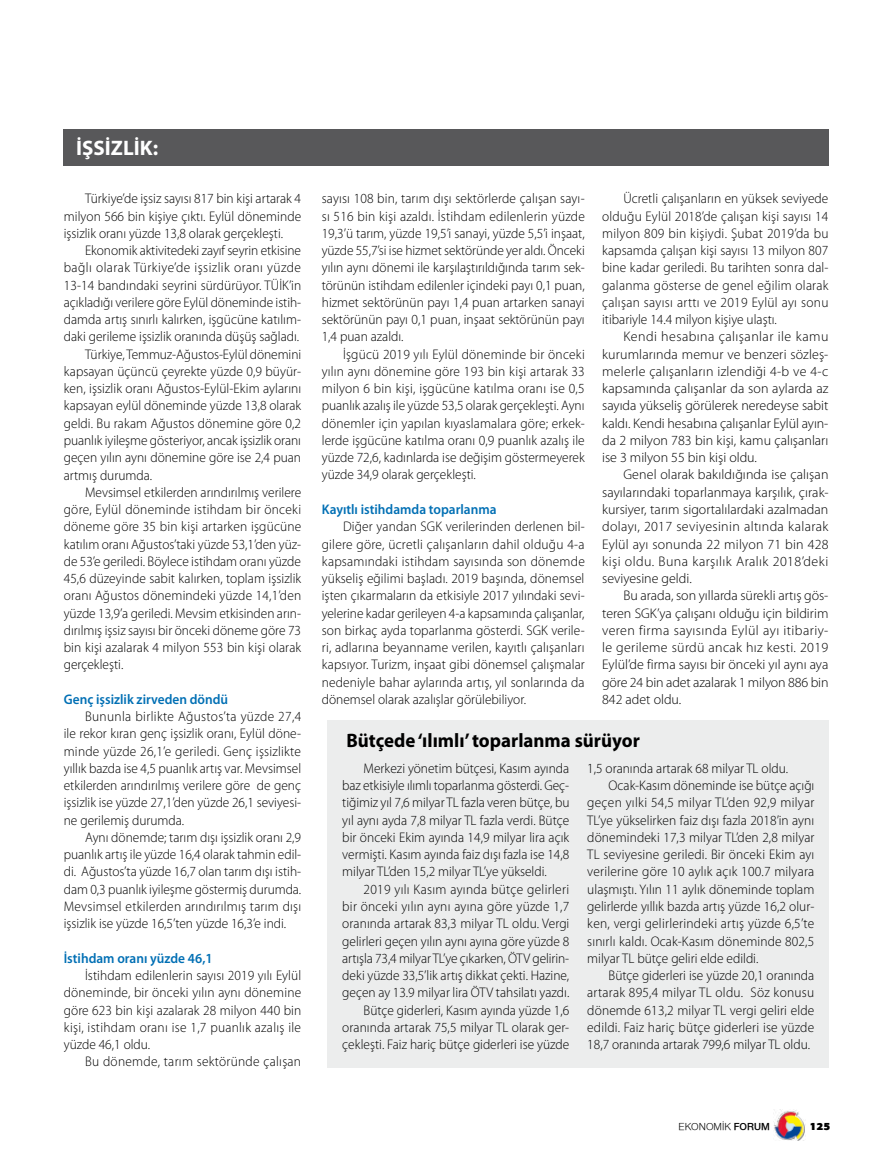
<style>
.page{position:relative;width:893px;height:1170px;background:#fff}
.page>*{position:absolute;margin:0;border:0;box-sizing:border-box;transform-origin:0 0}
.t1{font:700 21px "Myriad Pro";color:#fff}
.t2{font:700 19.5px "Myriad Pro";color:#000}
.t3{font:300 13.95px/17.2px "Myriad Pro";color:#000;text-align:justify;scale:.96 1}
.t4{font:300 13.95px/17.2px "Myriad Pro";color:#000;text-align:justify}
.t5{font:300 13.95px "Myriad Pro";letter-spacing:.02em;color:#000;scale:.96 1}
.t6{font:600 13.95px "Myriad Pro";color:#006fb4;scale:.96 1}
.t7{font:300 13.95px "Myriad Pro";letter-spacing:.03em;color:#000;scale:.96 1}
.t8{font:10.5px "Nimbus Sans Novus";color:#000}
.t9{font:900 10.5px "PF Agora Sans Pro";color:#000}
.s1{font-weight:600}
</style>
<div class="page">
<img style="left:774px;top:1109px;width:31px;height:31px">
<div style="left:64px;top:129px;width:765px;height:36px;background:#58585a"></div>
<div style="left:327px;top:720px;width:502px;height:347px;background:#eceded"></div>
<h1 class="t1" style="left:76px;top:136px;width:83px">İŞSİZLİK:</h1>
<p class="t3" style="left:64px;top:190px;width:249px;text-indent:21px">Türkiye’de işsiz sayısı 817 bin kişi artarak 4 milyon 566 bin kişiye çıktı. Eylül döneminde işsizlik oranı yüzde 13,8 olarak gerçekleşti.</p>
<p class="t3" style="left:85px;top:242px;width:226px">Ekonomik aktivitedeki zayıf seyrin etkisine</p>
<p class="t7" style="left:64px;top:260px;width:249px">bağlı olarak Türkiye’de işsizlik oranı yüzde</p>
<p class="t3" style="left:64px;top:276px;width:249px">13-14 bandındaki seyrini sürdürüyor. TÜİK’in</p>
<p class="t3" style="left:64px;top:294px;width:249px">açıkladığı verilere göre Eylül döneminde istih-</p>
<p class="t3" style="left:64px;top:311px;width:249px">damda artış sınırlı kalırken, işgücüne katılım-</p>
<p class="t3" style="left:64px;top:328px;width:247px">daki gerileme işsizlik oranında düşüş sağladı.</p>
<p class="t3" style="left:85px;top:345px;width:227px">Türkiye, Temmuz-Ağustos-Eylül dönemini</p>
<p class="t3" style="left:64px;top:363px;width:249px">kapsayan üçüncü çeyrekte yüzde 0,9 büyür-</p>
<p class="t3" style="left:64px;top:380px;width:249px">ken, işsizlik oranı Ağustos-Eylül-Ekim aylarını</p>
<p class="t3" style="left:64px;top:397px;width:249px">kapsayan eylül döneminde yüzde 13,8 olarak</p>
<p class="t3" style="left:64px;top:414px;width:249px">geldi. Bu rakam Ağustos dönemine göre 0,2</p>
<p class="t3" style="left:64px;top:432px;width:249px">puanlık iyileşme gösteriyor, ancak işsizlik oranı</p>
<p class="t3" style="left:64px;top:449px;width:249px">geçen yılın aynı dönemine göre ise 2,4 puan</p>
<p class="t3" style="left:64px;top:466px;width:94px">artmış durumda.</p>
<p class="t3" style="left:85px;top:483px;width:227px">Mevsimsel etkilerden arındırılmış verilere</p>
<p class="t5" style="left:64px;top:501px;width:249px">göre, Eylül döneminde istihdam bir önceki</p>
<p class="t3" style="left:64px;top:518px;width:249px">döneme göre 35 bin kişi artarken işgücüne</p>
<p class="t3" style="left:64px;top:535px;width:249px">katılım oranı Ağustos’taki yüzde 53,1’den yüz-</p>
<p class="t3" style="left:64px;top:552px;width:248px">de 53’e geriledi. Böylece istihdam oranı yüzde</p>
<p class="t3" style="left:64px;top:570px;width:249px">45,6 düzeyinde sabit kalırken, toplam işsizlik</p>
<p class="t3" style="left:64px;top:587px;width:249px">oranı Ağustos dönemindeki yüzde 14,1’den</p>
<p class="t3" style="left:64px;top:604px;width:249px">yüzde 13,9’a geriledi. Mevsim etkisinden arın-</p>
<p class="t3" style="left:64px;top:621px;width:249px">dırılmış işsiz sayısı bir önceki döneme göre 73</p>
<p class="t3" style="left:64px;top:639px;width:249px">bin kişi azalarak 4 milyon 553 bin kişi olarak</p>
<p class="t3" style="left:64px;top:656px;width:64px">gerçekleşti.</p>
<p class="t6" style="left:64px;top:691px;width:173px">Genç işsizlik zirveden döndü</p>
<p class="t3" style="left:64px;top:708px;width:249px;text-indent:21px">Bununla birlikte Ağustos’ta yüzde 27,4 ile rekor kıran genç işsizlik oranı, Eylül döne&shy;minde yüzde 26,1’e geriledi. Genç işsizlikte yıllık bazda ise 4,5 puanlık artış var. Mevsimsel etkilerden arındırılmış verilere göre de genç işsizlik ise yüzde 27,1’den yüzde 26,1 seviyesi&shy;ne gerilemiş durumda.</p>
<p class="t3" style="left:64px;top:828px;width:249px;text-indent:21px">Aynı dönemde; tarım dışı işsizlik oranı 2,9 puanlık artış ile yüzde 16,4 olarak tahmin edil&shy;di. Ağustos’ta yüzde 16,7 olan tarım dışı istih&shy;dam 0,3 puanlık iyileşme göstermiş durumda.<br>Mevsimsel etkilerden arındırılmış tarım dışı işsizlik ise yüzde 16,5’ten yüzde 16,3’e indi.</p>
<p class="t6" style="left:64px;top:950px;width:157px">İstihdam oranı yüzde 46,1</p>
<p class="t3" style="left:64px;top:966px;width:249px;text-indent:21px">İstihdam edilenlerin sayısı 2019 yılı Eylül döneminde, bir önceki yılın aynı dönemine göre 623 bin kişi azalarak 28 milyon 440 bin kişi, istihdam oranı ise 1,7 puanlık azalış ile yüzde 46,1 oldu.</p>
<p class="t5" style="left:85px;top:1053px;width:227px">Bu dönemde, tarım sektöründe çalışan</p>
<p class="t3" style="left:322px;top:190px;width:276px">sayısı 108 bin, tarım dışı sektörlerde çalışan sayı&shy;sı 516 bin kişi azaldı. İstihdam edilenlerin yüzde 19,3’ü tarım, yüzde 19,5’i sanayi, yüzde 5,5’i inşaat, yüzde 55,7’si ise hizmet sektöründe yer aldı. Önceki yılın aynı dönemi ile karşılaştırıldığında tarım sek&shy;törünün istihdam edilenler içindeki payı 0,1 puan, hizmet sektörünün payı 1,4 puan artarken sanayi sektörünün payı 0,1 puan, inşaat sektörünün payı 1,4 puan azaldı.</p>
<p class="t3" style="left:322px;top:345px;width:275px;text-indent:21px">İşgücü 2019 yılı Eylül döneminde bir önceki yılın aynı dönemine göre 193 bin kişi artarak 33 milyon 6 bin kişi, işgücüne katılma oranı ise 0,5 puanlık azalış ile yüzde 53,5 olarak gerçekleşti. Aynı dönemler için yapılan kıyaslamalara göre; erkek&shy;lerde işgücüne katılma oranı 0,9 puanlık azalış ile yüzde 72,6, kadınlarda ise değişim göstermeyerek yüzde 34,9 olarak gerçekleşti.</p>
<p class="t6" style="left:322px;top:501px;width:184px">Kayıtlı istihdamda toparlanma</p>
<p class="t3" style="left:322px;top:518px;width:276px;text-indent:21px">Diğer yandan SGK verilerinden derlenen bil&shy;gilere göre, ücretli çalışanların dahil olduğu 4-a kapsamındaki istihdam sayısında son dönemde yükseliş eğilimi başladı. 2019 başında, dönemsel işten çıkarmaların da etkisiyle 2017 yılındaki sevi&shy;yelerine kadar gerileyen 4-a kapsamında çalışanlar, son birkaç ayda toparlanma gösterdi. SGK verile&shy;ri, adlarına beyanname verilen, kayıtlı çalışanları kapsıyor. Turizm, inşaat gibi dönemsel çalışmalar nedeniyle bahar aylarında artış, yıl sonlarında da dönemsel olarak azalışlar görülebiliyor.</p>
<p class="t3" style="left:602px;top:190px;width:237px;text-indent:21px">Ücretli çalışanların en yüksek seviyede olduğu Eylül 2018’de çalışan kişi sayısı 14 milyon 809 bin kişiydi. Şubat 2019’da bu kapsamda çalışan kişi sayısı 13 milyon 807 bine kadar geriledi. Bu tarihten sonra dal&shy;galanma gösterse de genel eğilim olarak çalışan sayısı arttı ve 2019 Eylül ayı sonu itibariyle 14.4 milyon kişiye ulaştı.</p>
<p class="t4" style="left:602px;top:328px;width:228px;text-indent:21px">Kendi hesabına çalışanlar ile kamu kurumlarında memur ve benzeri sözleş&shy;melerle çalışanların izlendiği 4-b ve 4-c kapsamında çalışanlar da son aylarda az sayıda yükseliş görülerek neredeyse sabit kaldı. Kendi hesabına çalışanlar Eylül ayın&shy;da 2 milyon 783 bin kişi, kamu çalışanları ise 3 milyon 55 bin kişi oldu.</p>
<p class="t4" style="left:602px;top:466px;width:228px;text-indent:21px">Genel olarak bakıldığında ise çalışan sayılarındaki toparlanmaya karşılık, çırak&shy;kursiyer, tarım sigortalılardaki azalmadan dolayı, 2017 seviyesinin altında kalarak Eylül ayı sonunda 22 milyon 71 bin 428 kişi oldu. Buna karşılık Aralık 2018’deki seviyesine geldi.</p>
<p class="t4" style="left:602px;top:587px;width:228px;text-indent:21px">Bu arada, son yıllarda sürekli artış gös&shy;teren SGK’ya çalışanı olduğu için bildirim veren firma sayısında Eylül ayı itibariy&shy;le gerileme sürdü ancak hız kesti. 2019<br>Eylül’de firma sayısı bir önceki yıl aynı aya göre 24 bin adet azalarak 1 milyon 886 bin 842 adet oldu.</p>
<h2 class="t2" style="left:346px;top:730px;width:295px">Bütçede ‘ılımlı’ toparlanma sürüyor</h2>
<p class="t3" style="left:342px;top:759px;width:238px;text-indent:21px">Merkezi yönetim bütçesi, Kasım ayında baz etkisiyle ılımlı toparlanma gösterdi. Geç&shy;tiğimiz yıl 7,6 milyar TL fazla veren bütçe, bu yıl aynı ayda 7,8 milyar TL fazla verdi. Bütçe bir önceki Ekim ayında 14,9 milyar lira açık vermişti. Kasım ayında faiz dışı fazla ise 14,8 milyar TL’den 15,2 milyar TL’ye yükseldi.</p>
<p class="t3" style="left:342px;top:880px;width:238px;text-align:right">2019 yılı Kasım ayında bütçe gelirleri<br>bir önceki yılın aynı ayına göre yüzde 1,7 oranında artarak 83,3 milyar TL oldu. Vergi gelirleri geçen yılın aynı ayına göre yüzde 8 artışla 73,4 milyar TL’ye çıkarken, ÖTV gelirin&shy;deki yüzde 33,5’lik artış dikkat çekti. Hazine, geçen ay 13.9 milyar lira ÖTV tahsilatı yazdı.<br>Bütçe giderleri, Kasım ayında yüzde 1,6 oranında artarak 75,5 milyar TL olarak ger&shy;çekleşti. Faiz hariç bütçe giderleri ise yüzde</p>
<p class="t3" style="left:587px;top:759px;width:211px">1,5 oranında artarak 68 milyar TL oldu.</p>
<p class="t3" style="left:609px;top:777px;width:216px">Ocak-Kasım döneminde ise bütçe açığı</p>
<p class="t5" style="left:587px;top:795px;width:238px">geçen yılki 54,5 milyar TL’den 92,9 milyar</p>
<p class="t3" style="left:587px;top:811px;width:238px">TL’ye yükselirken faiz dışı fazla 2018’in aynı</p>
<p class="t3" style="left:587px;top:828px;width:238px">dönemindeki 17,3 milyar TL’den 2,8 milyar</p>
<p class="t3" style="left:587px;top:846px;width:238px">TL seviyesine geriledi. Bir önceki Ekim ayı</p>
<p class="t3" style="left:587px;top:863px;width:238px">verilerine göre 10 aylık açık 100.7 milyara</p>
<p class="t3" style="left:587px;top:880px;width:238px">ulaşmıştı. Yılın 11 aylık döneminde toplam</p>
<p class="t3" style="left:587px;top:897px;width:238px">gelirlerde yıllık bazda artış yüzde 16,2 olur-</p>
<p class="t3" style="left:587px;top:915px;width:238px">ken, vergi gelirlerindeki artış yüzde 6,5’te</p>
<p class="t3" style="left:587px;top:932px;width:238px">sınırlı kaldı. Ocak-Kasım döneminde 802,5</p>
<p class="t3" style="left:587px;top:949px;width:180px">milyar TL bütçe geliri elde edildi.</p>
<p class="t3" style="left:609px;top:966px;width:216px">Bütçe giderleri ise yüzde 20,1 oranında</p>
<p class="t5" style="left:587px;top:984px;width:238px">artarak 895,4 milyar TL oldu. Söz konusu</p>
<p class="t3" style="left:587px;top:1001px;width:238px">dönemde 613,2 milyar TL vergi geliri elde</p>
<p class="t3" style="left:587px;top:1018px;width:238px">edildi. Faiz hariç bütçe giderleri ise yüzde</p>
<p class="t3" style="left:587px;top:1035px;width:234px">18,7 oranında artarak 799,6 milyar TL oldu.</p>
<p class="t8" style="left:679px;top:1120px;width:93px">EKONOMİK <span class="s1">FORUM</span></p>
<p class="t9" style="left:810px;top:1119px;width:22px">125</p>
</div>
